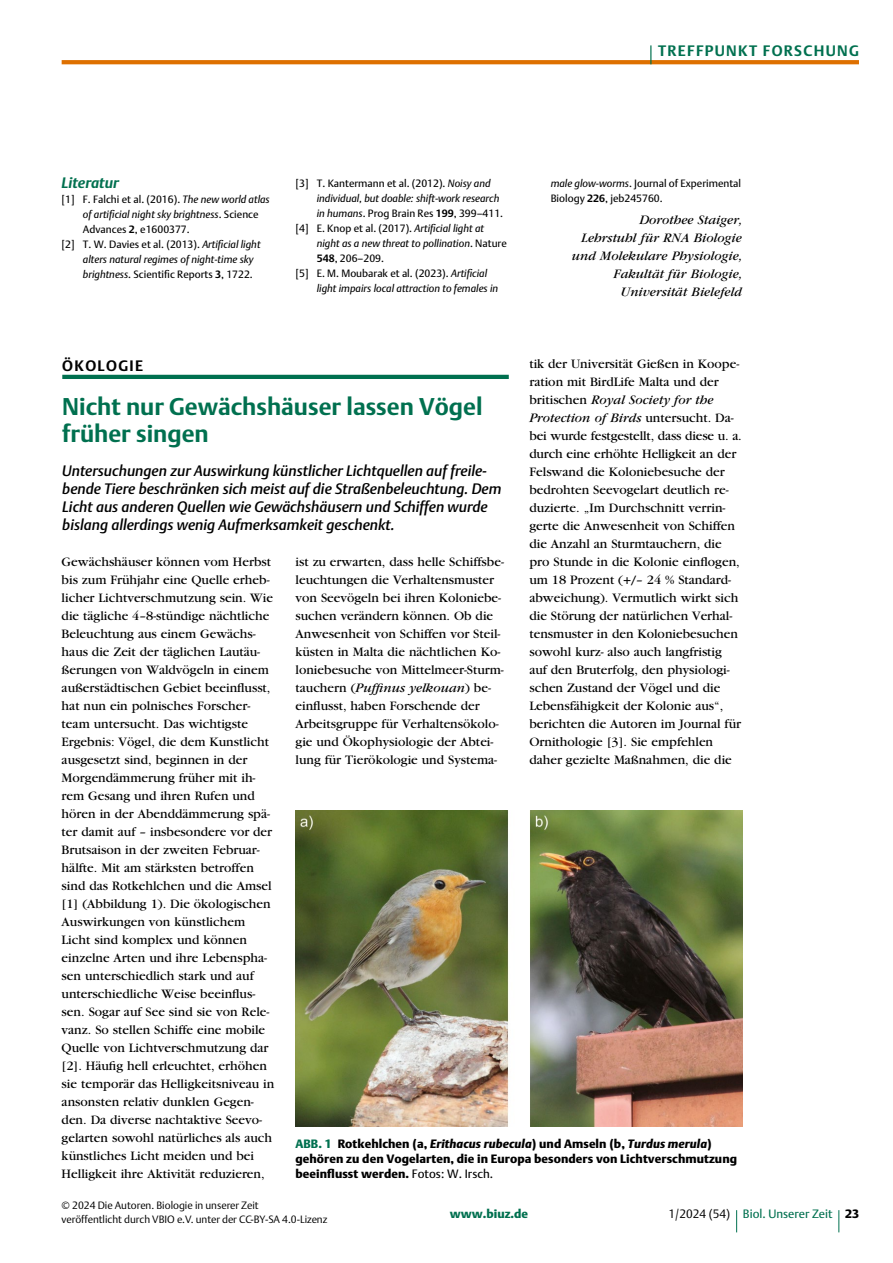
<style>
.page{position:relative;width:893px;height:1263px;background:#fff}
.page>*{position:absolute;margin:0;border:0;box-sizing:border-box;transform-origin:0 0}
.t1{font:700 24px/27px "DTL Argo T";color:#00704f}
.t2{font:italic 15px/18px "DTL Argo T Medium";color:#000}
.t3{font:700 15px "DTL Argo T";letter-spacing:.09em;color:#00704f}
.t4{font:italic 700 15px "DTL Argo T";color:#00704f}
.t5{font:700 15px "DTL Argo T";letter-spacing:.09em;color:#000}
.t6{font:13.5px/18px "Garamond";color:#000}
.t7{font:italic 13.5px/18px "Garamond";color:#000;text-align:right}
.t8{font:12px/15px "DTL Argo T Black";letter-spacing:.005em;color:#000}
.t9{font:12px "DTL Argo T";color:#00704f}
.t10{font:12px "DTL Argo T Black";color:#00704f}
.t11{font:12px "DTL Argo T Light";color:#000}
.t12{font:10.5px/15px "DTL Argo T";color:#000}
.t13{font:italic 10.5px "DTL Argo T";color:#000}
.t14{font:10.5px "DTL Argo T Light";color:#000}
.s1{font-style:italic}
.s2{font-style:normal}
.s3{font-weight:700}
.s4{color:#00704f}
.s5{font-family:"DTL Argo T"}
</style>
<div class="page">
<hr style="left:62px;top:375px;width:447px;height:4px;background:#00704f">
<svg style="left:62px;top:60px;width:797px;height:4px;background:#de7305"></svg>
<svg style="left:650px;top:45px;width:1px;height:19px"></svg>
<svg style="left:838px;top:1210px;width:1px;height:22px"></svg>
<svg style="left:736px;top:1210px;width:1px;height:22px"></svg>
<img style="left:296px;top:811px;width:446px;height:316px">
<p class="t3" style="left:658px;top:42px;width:202px">TREFFPUNKT FORSCHUNG</p>
<p class="t4" style="left:62px;top:174px;width:59px">Literatur</p>
<p class="t12" style="left:296px;top:176px;width:15px">[3]</p>
<p class="t12" style="left:317px;top:176px;width:175px">T. Kantermann et al. (2012). <span class="s1">Noisy and</span></p>
<p class="t12" style="left:62px;top:192px;width:210px">[1] F. Falchi et al. (2016). <span class="s1">The new world atlas</span></p>
<p class="t13" style="left:317px;top:192px;width:184px">individual, but doable: shift-work research</p>
<p class="t13" style="left:83px;top:208px;width:177px">of artifcial night sky brightness<span class="s2">. Science</span></p>
<p class="t12" style="left:317px;top:206px;width:188px"><span class="s1">in humans</span>. Prog Brain Res <span class="s3">199</span>, 399–411.</p>
<p class="t12" style="left:83px;top:222px;width:108px">Advances <span class="s3">2</span>, e1600377.</p>
<p class="t12" style="left:296px;top:221px;width:15px">[4]</p>
<p class="t12" style="left:317px;top:221px;width:169px">E. Knop et al. (2017). <span class="s1">Artifcial light at</span></p>
<p class="t12" style="left:62px;top:237px;width:200px">[2] T. W. Davies et al. (2013). <span class="s1">Artifcial light</span></p>
<p class="t13" style="left:317px;top:237px;width:192px">night as a new threat to pollination<span class="s2">. Nature</span></p>
<p class="t13" style="left:83px;top:253px;width:172px">alters natural regimes of night-time sky</p>
<p class="t12" style="left:317px;top:251px;width:69px"><span class="s3">548</span>, 206–209.</p>
<p class="t12" style="left:83px;top:267px;width:171px"><span class="s1">brightness</span>. Scientifc Reports <span class="s3">3</span>, 1722.</p>
<p class="t12" style="left:296px;top:266px;width:15px">[5]</p>
<p class="t12" style="left:317px;top:266px;width:172px">E. M. Moubarak et al. (2023). <span class="s1">Artifcial</span></p>
<p class="t13" style="left:317px;top:282px;width:183px">light impairs local attraction to females in</p>
<p class="t12" style="left:551px;top:176px;width:192px"><span class="s1">male glow-worms</span>. Journal of Experimental<br>Biology <span class="s3">226</span>, jeb245760.</p>
<p class="t7" style="left:572px;top:211px;width:172px">Dorothee Staiger,<br>Lehrstuhl für RNA Biologie und Molekulare Physiologie,<br>Fakultät für Biologie,<br>Universität Bielefeld</p>
<p class="t5" style="left:62px;top:356px;width:82px">ÖKOLOGIE</p>
<h2 class="t1" style="left:62px;top:392px;width:422px">Nicht nur Gewächshäuser lassen Vögel früher singen</h2>
<p class="t2" style="left:62px;top:462px;width:441px">Untersuchungen zur Auswirkung künstlicher Lichtquellen auf freile&shy;bende Tiere beschränken sich meist auf die Straßenbeleuchtung. Dem Licht aus anderen Quellen wie Gewächshäusern und Schiffen wurde bislang allerdings wenig Aufmerksamkeit geschenkt.</p>
<p class="t6" style="left:62px;top:553px;width:213px">Gewächshäuser können vom Herbst bis zum Frühjahr eine Quelle erheb&shy;licher Lichtverschmutzung sein. Wie die tägliche 4–8-stündige nächtliche Beleuchtung aus einem Gewächs&shy;haus die Zeit der täglichen Lautäu&shy;ßerungen von Waldvögeln in einem außerstädtischen Gebiet beeinfusst, hat nun ein polnisches Forscher&shy;team untersucht. Das wichtigste Ergebnis: Vögel, die dem Kunstlicht ausgesetzt sind, beginnen in der Morgendämmerung früher mit ih&shy;rem Gesang und ihren Rufen und hören in der Abenddämmerung spä&shy;ter damit auf – insbesondere vor der Brutsaison in der zweiten Februar&shy;hälfte. Mit am stärksten betroffen sind das Rotkehlchen und die Amsel</p>
<p class="t6" style="left:62px;top:895px;width:214px">[1] (Abbildung 1). Die ökologischen Auswirkungen von künstlichem Licht sind komplex und können einzelne Arten und ihre Lebenspha&shy;sen unterschiedlich stark und auf unterschiedliche Weise beeinfus&shy;sen. Sogar auf See sind sie von Rele&shy;vanz. So stellen Schiffe eine mobile Quelle von Lichtverschmutzung dar [2]. Häufg hell erleuchtet, erhöhen sie temporär das Helligkeitsniveau in ansonsten relativ dunklen Gegen&shy;den. Da diverse nachtaktive Seevo&shy;gelarten sowohl natürliches als auch künstliches Licht meiden und bei Helligkeit ihre Aktivität reduzieren,</p>
<p class="t6" style="left:529px;top:355px;width:214px">tik der Universität Gießen in Koope&shy;ration mit BirdLife Malta und der britischen <span class="s1">Royal Society for the Protection ofBirds</span> untersucht. Da&shy;bei wurde festgestellt, dass diese u. a. durch eine erhöhte Helligkeit an der Felswand die Koloniebesuche der bedrohten Seevogelart deutlich re&shy;duzierte. „Im Durchschnitt verrin&shy;gerte die Anwesenheit von Schiffen die Anzahl an Sturmtauchern, die pro Stunde in die Kolonie einfogen, um 18 Prozent (+/– 24 % Standard&shy;abweichung). Vermutlich wirkt sich die Störung der natürlichen Verhal&shy;tensmuster in den Koloniebesuchen sowohl kurz- also auch langfristig auf den Bruterfolg, den physiologi&shy;schen Zustand der Vögel und die Lebensfähigkeit der Kolonie aus“, berichten die Autoren im Journal für Ornithologie [3]. Sie empfehlen daher gezielte Maßnahmen, die die</p>
<p class="t6" style="left:296px;top:553px;width:210px">ist zu erwarten, dass helle Schiffsbe&shy;leuchtungen die Verhaltensmuster von Seevögeln bei ihren Koloniebe&shy;suchen verändern können. Ob die Anwesenheit von Schiffen vor Steil&shy;küsten in Malta die nächtlichen Ko&shy;loniebesuche von Mittelmeer-Sturm&shy;tauchern (<span class="s1">Puffnus yelkouan</span>) be&shy;einfusst, haben Forschende der Arbeitsgruppe für Verhaltensökolo&shy;gie und Ökophysiologie der Abtei&shy;lung für Tierökologie und Systema-</p>
<p class="t8" style="left:296px;top:1136px;width:443px"><span class="s4">ABB. 1</span> Rotkehlchen (a, <span class="s1">Erithacus rubecula</span>) und Amseln (b, <span class="s1">Turdus merula</span>) gehören zu den Vogelarten, die in Europa besonders von Lichtverschmutzung beeinfusst werden. <span class="s5">Fotos: W. Irsch.</span></p>
<p class="t14" style="left:62px;top:1199px;width:199px">© 2024 Die Autoren. Biologie in unserer Zeit</p>
<p class="t14" style="left:62px;top:1213px;width:267px">veröffentlicht durch VBIO e.V. unter der CC-BY-SA 4.0-Lizenz</p>
<p class="t10" style="left:450px;top:1207px;width:80px">www.biuz.de</p>
<p class="t11" style="left:669px;top:1207px;width:63px">1/2024 (54)</p>
<p class="t9" style="left:743px;top:1207px;width:91px">Biol. Unserer Zeit</p>
<p class="t8" style="left:845px;top:1206px;width:15px">23</p>
</div>
